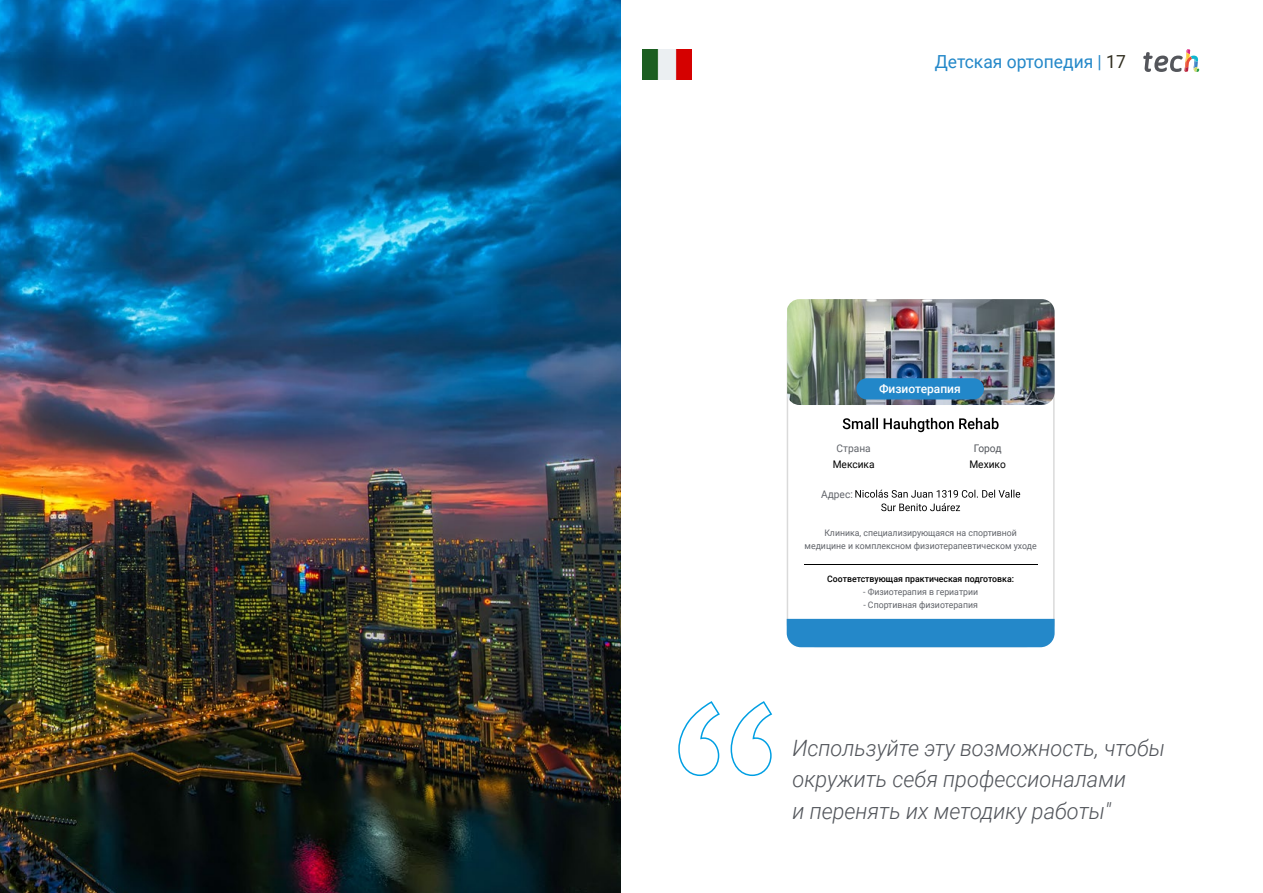
<style>
.page{position:relative;width:1263px;height:893px;background:#fff}
.page>*{position:absolute;margin:0;border:0;box-sizing:border-box;transform-origin:0 0}
.t1{font:italic 300 22.5px/31.5px "Roboto";color:#52555b}
.t2{font:18px "Roboto";color:#2488c9}
.t3{font:500 12px "Roboto";color:#fff}
.t4{font:10.5px "Roboto";color:#000}
.t5{font:10.5px "Roboto";color:#61646a}
.t6{font:10.5px "Roboto";letter-spacing:-.015em;color:#52555b}
.t7{font:9px/13.5px "Roboto";color:#61646a;text-align:center}
.t8{font:500 9px "Roboto";color:#000}
.s1{color:#312e20}
</style>
<div class="page">
<svg style="left:1143px;top:49px;width:56px;height:23px"></svg>
<svg style="left:786px;top:308px;width:269px;height:340px"></svg>
<img style="left:787px;top:299px;width:267px;height:106px">
<div style="left:856px;top:378px;width:128px;height:21px;background:#2287c9;border-radius:11px"></div>
<div style="left:787px;top:619px;width:267px;height:28px;background:#2488c9"></div>
<hr style="left:804px;top:564px;width:233px;height:1px;background:#000">
<svg style="left:843px;top:418px;width:155px;height:14px"></svg>
<svg style="left:855px;top:490px;width:165px;height:21px"></svg>
<img style="left:0;top:0;width:621px;height:893px">
<svg style="left:678px;top:701px;width:95px;height:76px"></svg>
<img style="left:642px;top:49px;width:49px;height:31px">
<h2 class="t2" style="left:935px;top:49px;width:193px">Детская ортопедия | <span class="s1">17</span></h2>
<h3 class="t3" style="left:879px;top:381px;width:83px">Физиотерапия</h3>
<p class="t5" style="left:836px;top:440px;width:36px">Страна</p>
<p class="t4" style="left:833px;top:457px;width:43px">Мексика</p>
<p class="t6" style="left:974px;top:440px;width:29px">Город</p>
<p class="t4" style="left:969px;top:457px;width:38px">Мехико</p>
<p class="t5" style="left:821px;top:486px;width:33px">Адрес:</p>
<p class="t7" style="left:805px;top:525px;width:234px">Клиника, специализирующаяся на спортивной медицине и комплексном физиотерапевтическом уходе</p>
<p class="t8" style="left:827px;top:572px;width:188px">Соответствующая практическая подготовка:</p>
<p class="t7" style="left:863px;top:585px;width:116px">- Физиотерапия в гериатрии</p>
<p class="t7" style="left:863px;top:598px;width:116px">- Спортивная физиотерапия</p>
<h1 class="t1" style="left:792px;top:731px;width:374px">Используйте эту возможность, чтобы окружить себя профессионалами<br>и перенять их методику работы"</h1>
</div>
